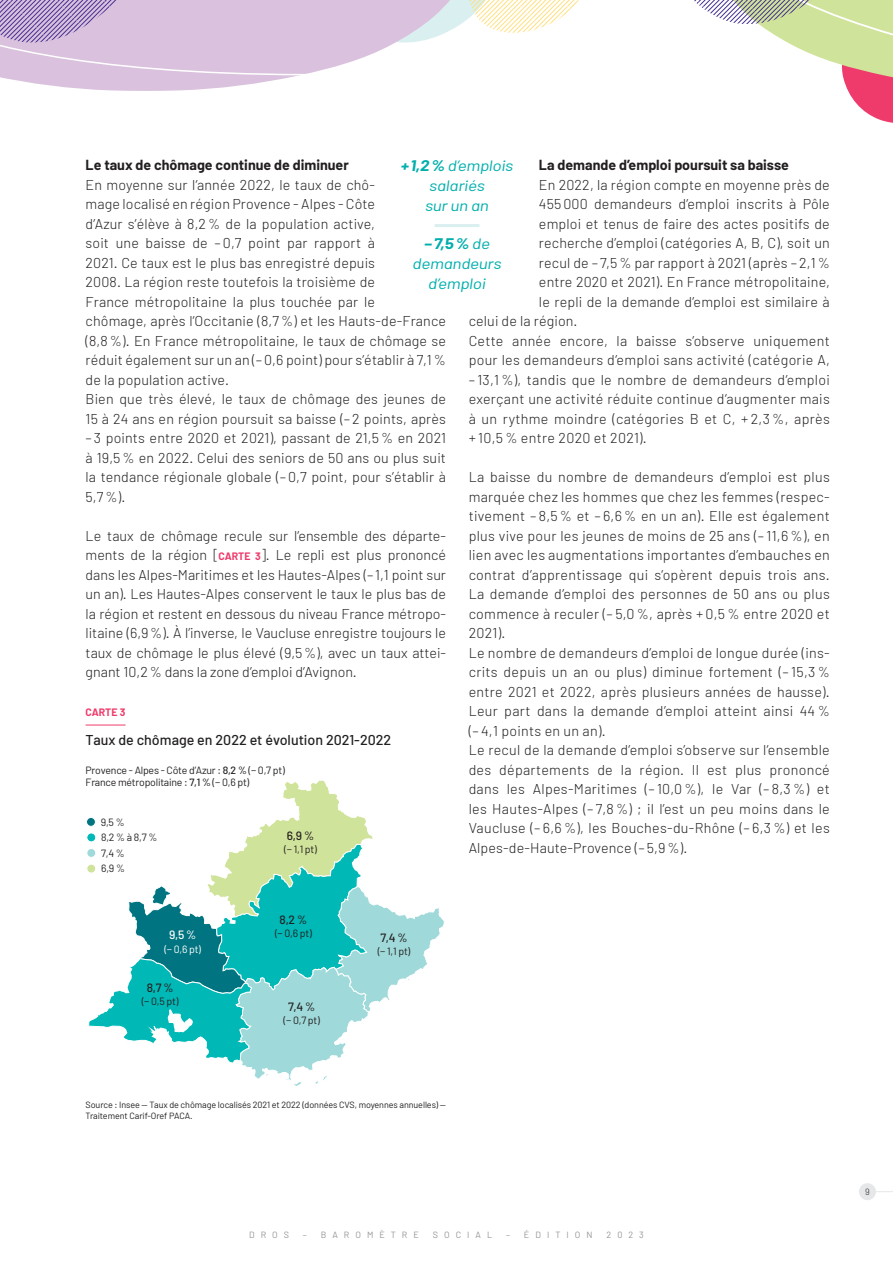
<style>
.page{position:relative;width:893px;height:1263px;background:#fff}
.page>*{position:absolute;margin:0;border:0;box-sizing:border-box;transform-origin:0 0}
.t1{font:italic 15px/20.2px "Barlow";letter-spacing:-.015em;color:#00afad;text-align:center;scale:1.15 1}
.t2{font:300 14.25px/19.5px "Barlow";letter-spacing:.01em;color:#231f20;text-align:justify}
.t3{font:700 14.25px "Barlow";color:#231f20}
.t4{font:500 14.25px "Barlow";color:#231f20}
.t5{font:500 12px "Barlow";color:#231f20}
.t6{font:500 12px "Barlow";color:#fff}
.t7{font:10.5px/15.6px "Barlow";letter-spacing:-.02em;color:#231f20}
.t8{font:10.5px "Barlow";color:#fff}
.t9{font:700 10.5px "Barlow";color:#ef3b6b}
.t10{font:9px/10.8px "Barlow";letter-spacing:-.01em;color:#231f20}
.t11{font:9px "Barlow";letter-spacing:.67em;color:#939598}
.t12{font:300 9px "Barlow";color:#231f20}
.s1{font-weight:700;font-size:10.5px;color:#ef3b6b}
.s2{font-weight:700}
.s3{font-weight:500}
</style>
<div class="page">
<hr style="left:86px;top:725px;width:40px;height:1px;background:#ef3b6b">
<svg style="left:88px;top:780px;width:356px;height:306px"></svg>
<div style="left:87px;top:817px;width:8px;height:9px;background:#007480;border-radius:50%"></div>
<div style="left:86px;top:817px;width:10px;height:10px;border:1px solid #fff;border-radius:50%"></div>
<div style="left:87px;top:833px;width:9px;height:9px;background:#00b8b6;border-radius:50%"></div>
<div style="left:86px;top:832px;width:10px;height:10px;border:1px solid #fff;border-radius:50%"></div>
<div style="left:87px;top:848px;width:9px;height:9px;background:#9fd9d9;border-radius:50%"></div>
<div style="left:86px;top:848px;width:10px;height:10px;border:1px solid #fff;border-radius:50%"></div>
<div style="left:87px;top:864px;width:9px;height:9px;background:#d0e39a;border-radius:50%"></div>
<div style="left:86px;top:864px;width:10px;height:9px;border:1px solid #fff;border-radius:50%"></div>
<svg style="left:876px;top:1191px;width:17px;height:1px"></svg>
<div style="left:859px;top:1183px;width:17px;height:17px;background:#e6e7e9;border-radius:50%"></div>
<svg style="left:763px;top:0;width:130px;height:123px"></svg>
<svg style="left:694px;top:0;width:161px;height:27px;fill:#d0e39a"></svg>
<svg style="left:505px;top:0;width:74px;height:33px"></svg>
<svg style="left:0;top:0;width:505px;height:91px"></svg>
<hr style="left:435px;top:224px;width:44px;height:3px;background:#daefef">
<p class="t3" style="left:539px;top:156px;width:252px">La demande d’emploi poursuit sa baisse</p>
<p class="t2" style="left:539px;top:174px;width:292px">En 2022, la région compte en moyenne près de</p>
<p class="t2" style="left:539px;top:194px;width:292px">455 000 demandeurs d’emploi inscrits à Pôle</p>
<p class="t2" style="left:539px;top:213px;width:292px">emploi et tenus de faire des actes positifs de</p>
<p class="t2" style="left:539px;top:233px;width:292px">recherche d’emploi (catégories A, B, C), soit un</p>
<p class="t2" style="left:539px;top:252px;width:292px">recul de – 7,5 % par rapport à 2021 (après – 2,1 %</p>
<p class="t2" style="left:539px;top:272px;width:292px">entre 2020 et 2021). En France métropolitaine,</p>
<p class="t2" style="left:539px;top:291px;width:292px">le repli de la demande d’emploi est similaire à</p>
<p class="t2" style="left:469px;top:311px;width:110px">celui de la région.</p>
<p class="t2" style="left:469px;top:330px;width:363px">Cette année encore, la baisse s’observe uniquement</p>
<p class="t2" style="left:469px;top:350px;width:363px">pour les demandeurs d’emploi sans activité (catégorie A,</p>
<p class="t2" style="left:469px;top:369px;width:363px">– 13,1 %), tandis que le nombre de demandeurs d’emploi exerçant une activité réduite continue d’augmenter mais à un rythme moindre (catégories B et C, + 2,3 %, après + 10,5 % entre 2020 et 2021).</p>
<p class="t2" style="left:469px;top:467px;width:363px;text-align:left">La baisse du nombre de demandeurs d’emploi est plus marquée chez les hommes que chez les femmes (respec&shy;tivement – 8,5 % et – 6,6 % en un an). Elle est également plus vive pour les jeunes de moins de 25 ans (– 11,6 %), en lien avec les augmentations importantes d’embauches en contrat d’apprentissage qui s’opèrent depuis trois ans.<br>La demande d’emploi des personnes de 50 ans ou plus commence à reculer (– 5,0 %, après + 0,5 % entre 2020 et 2021).<br>Le nombre de demandeurs d’emploi de longue durée (ins&shy;crits depuis un an ou plus) diminue fortement (– 15,3 % entre 2021 et 2022, après plusieurs années de hausse).<br>Leur part dans la demande d’emploi atteint ainsi 44 % (– 4,1 points en un an).<br>Le recul de la demande d’emploi s’observe sur l’ensemble des départements de la région. Il est plus prononcé dans les Alpes-Maritimes (– 10,0 %), le Var (– 8,3 %) et les Hautes-Alpes (– 7,8 %) ; il l’est un peu moins dans le Vaucluse (– 6,6 %), les Bouches-du-Rhône (– 6,3 %) et les Alpes-de-Haute-Provence (– 5,9 %).</p>
<p class="t3" style="left:86px;top:156px;width:265px">Le taux de chômage continue de diminuer</p>
<p class="t2" style="left:86px;top:174px;width:362px;text-align:left">En moyenne sur l’année 2022, le taux de chô-<br>mage localisé en région Provence - Alpes - Côte<br>d’Azur s’élève à 8,2 % de la population active,<br>soit une baisse de – 0,7 point par rapport à<br>2021. Ce taux est le plus bas enregistré depuis<br>2008. La région reste toutefois la troisième de<br>France métropolitaine la plus touchée par le<br>chômage, après l’Occitanie (8,7 %) et les Hauts-de-France (8,8 %). En France métropolitaine, le taux de chômage se réduit également sur un an (– 0,6 point) pour s’établir à 7,1 % de la population active.<br>Bien que très élevé, le taux de chômage des jeunes de 15 à 24 ans en région poursuit sa baisse (– 2 points, après</p>
<p class="t2" style="left:86px;top:428px;width:362px">– 3 points entre 2020 et 2021), passant de 21,5 % en 2021 à 19,5 % en 2022. Celui des seniors de 50 ans ou plus suit la tendance régionale globale (– 0,7 point, pour s’établir à 5,7 %).</p>
<p class="t2" style="left:86px;top:525px;width:362px">Le taux de chômage recule sur l’ensemble des départe&shy;ments de la région [<span class="s1">CARTE 3</span>]. Le repli est plus prononcé dans les Alpes-Maritimes et les Hautes-Alpes (– 1,1 point sur un an). Les Hautes-Alpes conservent le taux le plus bas de la région et restent en dessous du niveau France métropo&shy;litaine (6,9%). À l’inverse, le Vaucluse enregistre toujours le taux de chômage le plus élevé (9,5%), avec un taux attei&shy;gnant 10,2% dans la zone d’emploi d’Avignon.</p>
<p class="t9" style="left:86px;top:706px;width:41px">CARTE 3</p>
<p class="t4" style="left:86px;top:731px;width:307px">Taux de chômage en 2022 et évolution 2021-2022</p>
<p class="t1" style="left:401px;top:155px;width:100px"><span class="s2">+1,2%</span> d’emplois salariés<br>sur un an</p>
<p class="t1" style="left:413px;top:233px;width:79px"><span class="s2">–7,5%</span> de demandeurs d’emploi</p>
<p class="t7" style="left:86px;top:763px;width:201px;line-height:12.6px">Provence - Alpes - Côte d’Azur : <span class="s3">8,2 %</span> (− 0,7 pt)<br>France métropolitaine : <span class="s3">7,1 %</span> (− 0,6 pt)</p>
<p class="t7" style="left:101px;top:814px;width:58px">9,5 %<br>8,2 % à 8,7 %<br>7,4 %<br>6,9 %</p>
<p class="t5" style="left:287px;top:828px;width:29px">6,9 %</p>
<p class="t7" style="left:284px;top:841px;width:34px">(− 1,1 pt)</p>
<p class="t6" style="left:169px;top:927px;width:29px">9,5 %</p>
<p class="t8" style="left:164px;top:942px;width:38px">(− 0,6 pt)</p>
<p class="t5" style="left:280px;top:912px;width:29px">8,2 %</p>
<p class="t7" style="left:275px;top:925px;width:38px">(− 0,6 pt)</p>
<p class="t5" style="left:147px;top:980px;width:28px">8,7 %</p>
<p class="t7" style="left:142px;top:993px;width:38px">(− 0,5 pt)</p>
<p class="t5" style="left:288px;top:999px;width:29px">7,4 %</p>
<p class="t7" style="left:284px;top:1012px;width:38px">(− 0,7 pt)</p>
<p class="t5" style="left:380px;top:930px;width:29px">7,4 %</p>
<p class="t7" style="left:378px;top:943px;width:34px">(− 1,1 pt)</p>
<p class="t10" style="left:86px;top:1099px;width:362px">Source : Insee — Taux de chômage localisés 2021 et 2022 (données CVS, moyennes annuelles) —<br>Traitement Carif-Oref PACA.</p>
<p class="t11" style="left:249px;top:1229px;width:42px">DROS</p>
<p class="t11" style="left:303px;top:1229px;width:117px">– BAROMÈTRE</p>
<p class="t11" style="left:433px;top:1229px;width:61px">SOCIAL</p>
<p class="t11" style="left:506px;top:1229px;width:88px">– ÉDITION</p>
<p class="t11" style="left:606px;top:1229px;width:39px">2023</p>
<p class="t12" style="left:865px;top:1186px;width:6px">9</p>
</div>
